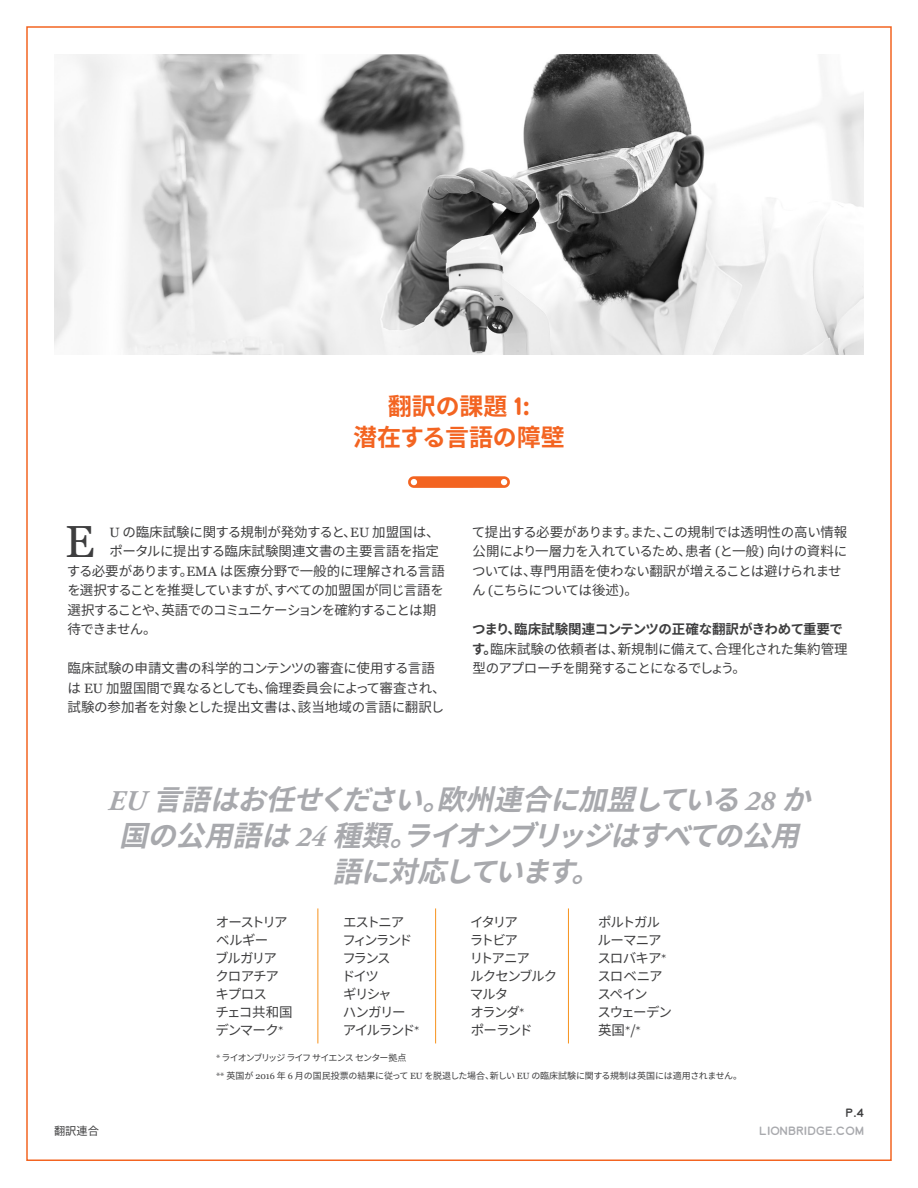
<style>
.page{position:relative;width:918px;height:1188px;background:#fff}
.page>*{position:absolute;margin:0;border:0;box-sizing:border-box;transform-origin:0 0}
.t1{font:45px "Georgia";color:#3e3e3f}
.Lion_Main_Title{font:italic 700 28.5px/36px "Noto Sans CJ Kjp";color:#a8a9ad;text-align:center}
.Lion_Main_Title-2{font:700 24px/31.5px "Noto Sans CJ Kjp";color:#f36421;text-align:center}
.t2{font:13.5px/19.5px "Noto Sans CJ Kjp";letter-spacing:-.05em;color:#3e3e3f}
.t3{font:13.5px/19.5px "Noto Sans CJ Kjp";letter-spacing:-.015em;color:#3e3e3f}
.t4{font:13.5px/19.5px "Noto Sans CJ Kjp";letter-spacing:-.025em;color:#3e3e3f}
.t5{font:13.5px "Noto Sans CJ Kjp";letter-spacing:-.03em;color:#3e3e3f}
.t6{font:13.5px "Noto Sans CJ Kjp";letter-spacing:-.07em;color:#3e3e3f}
.t7{font:13.5px "Noto Sans CJ Kjp";letter-spacing:-.01em;color:#3e3e3f}
.t8{font:13.5px "Noto Sans CJ Kjp";letter-spacing:-.005em;color:#3e3e3f}
.t9{font:13.5px "Noto Sans CJ Kjp";letter-spacing:-.09em;color:#3e3e3f}
.Lion_Intro{font:11.25px "Lionbridge Sans";color:#a8a9ad}
.Lion_Intro-2{font:11.25px "Noto Sans CJ Kjp";color:#3e3e3f}
.Lion_Intro-3{font:11.25px "Lionbridge Sans";color:#3e3e3f}
.Lion_Body{font:9px "Noto Sans CJ Kjp";letter-spacing:-.03em;color:#3e3e3f}
.Lion_Body-2{font:9px "Noto Sans CJ Kjp";letter-spacing:-.1em;color:#3e3e3f}
.s1{font-family:"Lionbridge Sans"}
.s2{font-family:"Georgia"}
.s3{font-weight:700}
.s4{font-family:"Adobe Garamond Pro"}
</style>
<div class="page">
<img style="left:54px;top:54px;width:810px;height:301px">
<svg style="left:408px;top:476px;width:102px;height:12px"></svg>
<hr style="left:318px;top:908px;width:1px;height:135px;background:#f7931d">
<hr style="left:435px;top:908px;width:1px;height:135px;background:#f7931d">
<hr style="left:568px;top:908px;width:1px;height:135px;background:#f7931d">
<p class="Lion_Main_Title-2" style="left:353px;top:391px;width:213px">翻訳の課題 <span class="s1">1</span>:<br>潜在する言語の障壁</p>
<p class="t1" style="left:65px;top:514px;width:31px">E</p>
<p class="t7" style="left:110px;top:524px;width:332px"><span class="s2">U</span> の臨床試験に関する規制が発効すると、<span class="s2">EU</span> 加盟国は、</p>
<p class="t8" style="left:109px;top:544px;width:331px">ポータルに提出する臨床試験関連文書の主要言語を指定</p>
<p class="t5" style="left:67px;top:563px;width:380px">する必要があります。<span class="s2">EMA</span> は医療分野で一般的に理解される言語</p>
<p class="t2" style="left:67px;top:581px;width:378px">を選択することを推奨していますが、すべての加盟国が同じ言語を</p>
<p class="t6" style="left:68px;top:602px;width:370px">選択することや、英語でのコミュニケーションを確約することは期</p>
<p class="t2" style="left:68px;top:620px;width:91px">待できません。</p>
<p class="t3" style="left:68px;top:659px;width:380px">臨床試験の申請文書の科学的コンテンツの審査に使用する言語は <span class="s2">EU</span> 加盟国間で異なるとしても、倫理委員会によって審査され、試験の参加者を対象とした提出文書は、該当地域の言語に翻訳し</p>
<p class="t2" style="left:472px;top:522px;width:377px">て提出する必要があります。また、この規制では透明性の高い情報公開により一層力を入れているため、患者 <span class="s2">(</span>と一般<span class="s2">)</span> 向けの資料については、専門用語を使わない翻訳が増えることは避けられません <span class="s2">(</span>こちらについては後述<span class="s2">)</span>。</p>
<p class="t4" style="left:472px;top:620px;width:377px"><span class="s3">つまり、臨床試験関連コンテンツの正確な翻訳がきわめて重要です。</span>臨床試験の依頼者は、新規制に備えて、合理化された集約管理型のアプローチを開発することになるでしょう。</p>
<p class="Lion_Main_Title" style="left:108px;top:783px;width:721px"><span class="s4">E U</span> 言語はお任せください。欧州連合に加盟している<span class="s4">2 8</span> か国の公用語は<span class="s4">2 4</span> 種類。ライオンブリッジはすべての公用語に対応しています。</p>
<p class="t2" style="left:216px;top:912px;width:73px">オーストリア</p>
<p class="t2" style="left:216px;top:930px;width:54px">ベルギー</p>
<p class="t2" style="left:215px;top:948px;width:63px">ブルガリア</p>
<p class="t2" style="left:216px;top:966px;width:65px">クロアチア</p>
<p class="t2" style="left:216px;top:984px;width:53px">キプロス</p>
<p class="t2" style="left:216px;top:1002px;width:79px">チェコ共和国</p>
<p class="t2" style="left:216px;top:1020px;width:69px">デンマーク<span class="s4">*</span></p>
<p class="t2" style="left:343px;top:912px;width:63px">エストニア</p>
<p class="t2" style="left:342px;top:930px;width:71px">フィンランド</p>
<p class="t2" style="left:342px;top:948px;width:50px">フランス</p>
<p class="t2" style="left:342px;top:966px;width:39px">ドイツ</p>
<p class="t2" style="left:343px;top:984px;width:50px">ギリシャ</p>
<p class="t2" style="left:343px;top:1002px;width:64px">ハンガリー</p>
<p class="t2" style="left:343px;top:1020px;width:78px">アイルランド<span class="s4">*</span></p>
<p class="t2" style="left:470px;top:912px;width:49px">イタリア</p>
<p class="t2" style="left:470px;top:930px;width:50px">ラトビア</p>
<p class="t2" style="left:470px;top:948px;width:62px">リトアニア</p>
<p class="t9" style="left:470px;top:968px;width:89px">ルクセンブルク</p>
<p class="t2" style="left:470px;top:984px;width:40px">マルタ</p>
<p class="t2" style="left:470px;top:1002px;width:55px">オランダ<span class="s4">*</span></p>
<p class="t2" style="left:471px;top:1020px;width:63px">ポーランド</p>
<p class="t2" style="left:598px;top:912px;width:63px">ポルトガル</p>
<p class="t2" style="left:597px;top:930px;width:66px">ルーマニア</p>
<p class="t2" style="left:597px;top:948px;width:71px">スロバキア<span class="s4">*</span></p>
<p class="t2" style="left:597px;top:966px;width:67px">スロベニア</p>
<p class="t2" style="left:597px;top:984px;width:52px">スペイン</p>
<p class="t2" style="left:597px;top:1002px;width:76px">スウェーデン</p>
<p class="t2" style="left:598px;top:1020px;width:44px">英国<span class="s4">*</span>/<span class="s4">*</span></p>
<p class="Lion_Intro-2" style="left:54px;top:1124px;width:46px">翻訳連合</p>
<p class="Lion_Body-2" style="left:216px;top:1053px;width:192px"><span class="s2">*</span> ライオンブリッジ ライフ サイエンス センター拠点</p>
<p class="Lion_Body" style="left:216px;top:1071px;width:528px"><span class="s2">**</span> 英国が <span class="s2">2016</span> 年 <span class="s2">6</span> 月の国民投票の結果に従って <span class="s2">EU</span> を脱退した場合、新しい <span class="s2">EU</span> の臨床試験に関する規制は英国には適用されません。</p>
<p class="Lion_Intro-3" style="left:845px;top:1105px;width:20px">P.4</p>
<p class="Lion_Intro" style="left:759px;top:1123px;width:106px">LIONBRIDGE.COM</p>
</div>
